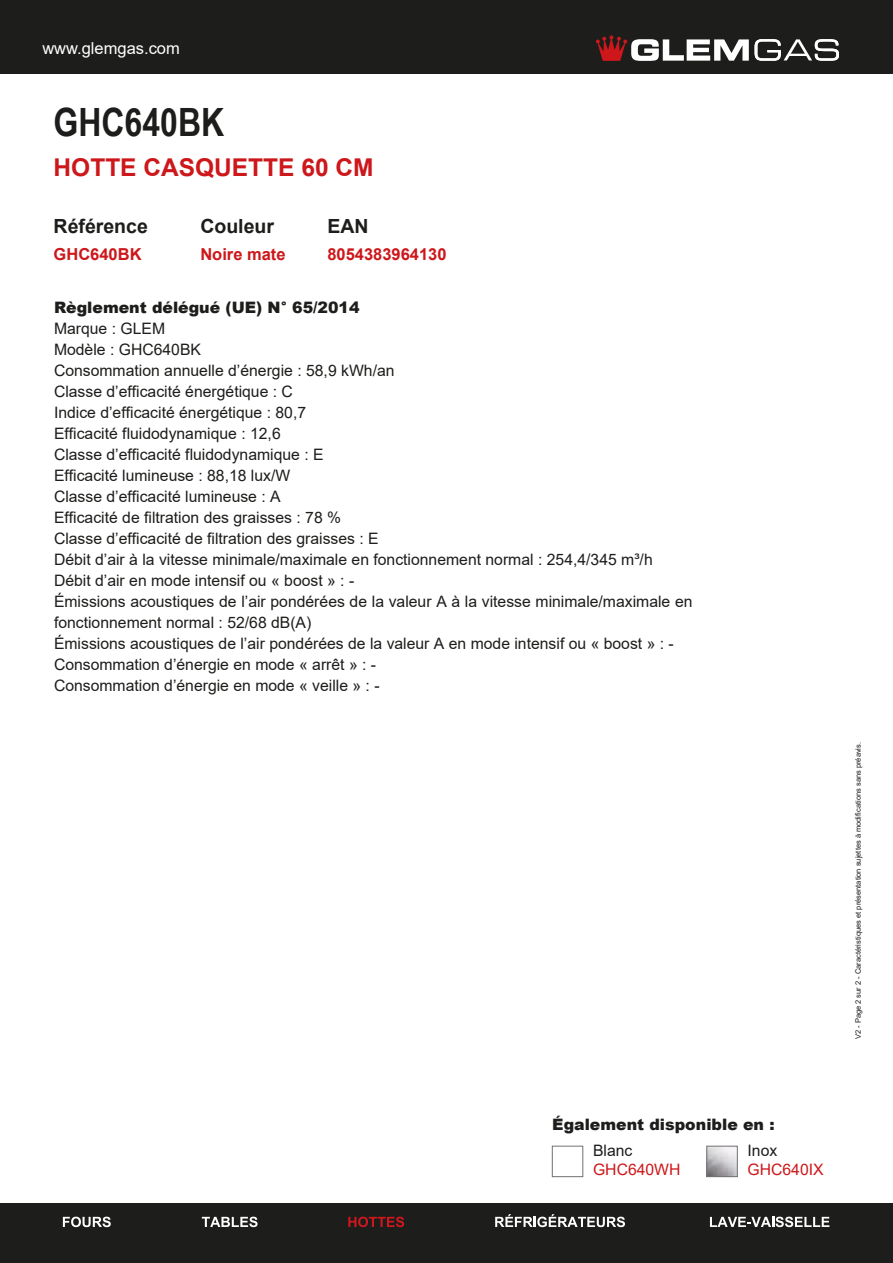
<style>
.page{position:relative;width:893px;height:1263px;background:#fff}
.page>*{position:absolute;margin:0;border:0;box-sizing:border-box;transform-origin:0 0}
.t1{font:700 39px "Arial Narrow";color:#1d1d1b}
.t2{font:700 24.45px "Arial";color:#cd171a}
.t3{font:700 19.5px "Arial";color:#1d1d1b}
.t4{font:700 16.5px "Arial";color:#cd171a}
.t5{font:16.5px "Arial";color:#fff}
.t6{font:15.75px/21px "Arial";color:#1d1d1b}
.t7{font:900 15.75px "Arial";color:#1d1d1b}
.t8{font:15.75px "Arial";color:#cd171a}
.t9{font:15.75px "Arial";color:#1d1e1c}
.t10{font:7.5px "Arial";color:#1d1718}
</style>
<div class="page">
<div style="left:552px;top:1146px;width:31px;height:31px;background:#fff;border:1px solid #727073"></div>
<img style="left:708px;top:1148px;width:28px;height:27px">
<div style="left:706px;top:1146px;width:32px;height:31px;border:1px solid #727073"></div>
<div style="left:0;top:1203px;width:892px;height:60px;background:#1d1d1b"></div>
<div style="left:0;top:0;width:892px;height:74px;background:#1d1d1b"></div>
<svg style="left:495px;top:1214px;width:130px;height:13px"></svg>
<svg style="left:348px;top:1217px;width:56px;height:10px"></svg>
<svg style="left:202px;top:1217px;width:56px;height:10px"></svg>
<svg style="left:63px;top:1217px;width:48px;height:10px"></svg>
<svg style="left:710px;top:1217px;width:119px;height:10px"></svg>
<svg style="left:755px;top:39px;width:84px;height:22px"></svg>
<svg style="left:596px;top:35px;width:153px;height:26px"></svg>
<p class="t5" style="left:42px;top:37px;width:139px">www.glemgas.com</p>
<h1 class="t1" style="left:54px;top:93px;width:172px">GHC640BK</h1>
<h2 class="t2" style="left:54px;top:150px;width:322px">HOTTE CASQUETTE 60 CM</h2>
<p class="t3" style="left:54px;top:213px;width:96px">Référence</p>
<p class="t4" style="left:54px;top:242px;width:90px">GHC640BK</p>
<p class="t3" style="left:200px;top:213px;width:75px">Couleur</p>
<p class="t4" style="left:200px;top:242px;width:87px">Noire mate</p>
<p class="t3" style="left:327px;top:213px;width:43px">EAN</p>
<p class="t4" style="left:327px;top:242px;width:121px">8054383964130</p>
<p class="t7" style="left:54px;top:296px;width:307px">Règlement délégué (UE) N° 65/2014</p>
<p class="t6" style="left:54px;top:318px;width:640px">Marque : GLEM<br>Modèle : GHC640BK<br>Consommation annuelle d’énergie : 58,9 kWh/an<br>Classe d’efficacité énergétique : C<br>Indice d’efficacité énergétique : 80,7<br>Efficacité fluidodynamique : 12,6<br>Classe d’efficacité fluidodynamique : E<br>Efficacité lumineuse : 88,18 lux/W<br>Classe d’efficacité lumineuse : A<br>Efficacité de filtration des graisses : 78 %<br>Classe d’efficacité de filtration des graisses : E<br>Débit d’air à la vitesse minimale/maximale en fonctionnement normal : 254,4/345 m³/h Débit d’air en mode intensif ou « boost » : -<br>Émissions acoustiques de l’air pondérées de la valeur A à la vitesse minimale/maximale en fonctionnement normal : 52/68 dB(A)<br>Émissions acoustiques de l’air pondérées de la valeur A en mode intensif ou « boost » : - Consommation d’énergie en mode « arrêt » : -<br>Consommation d’énergie en mode « veille » : -</p>
<p class="t7" style="left:552px;top:1113px;width:224px">Également disponible en :</p>
<p class="t9" style="left:593px;top:1139px;width:41px">Blanc</p>
<p class="t8" style="left:593px;top:1158px;width:89px">GHC640WH</p>
<p class="t9" style="left:748px;top:1139px;width:31px">Inox</p>
<p class="t8" style="left:748px;top:1158px;width:78px">GHC640IX</p>
<p class="t10" style="left:853px;top:1039px;width:299px;rotate:-90deg">V2 - Page 2 sur 2 - Caractéristiques et présentation sujettes à modifications sans préavis.</p>
</div>
